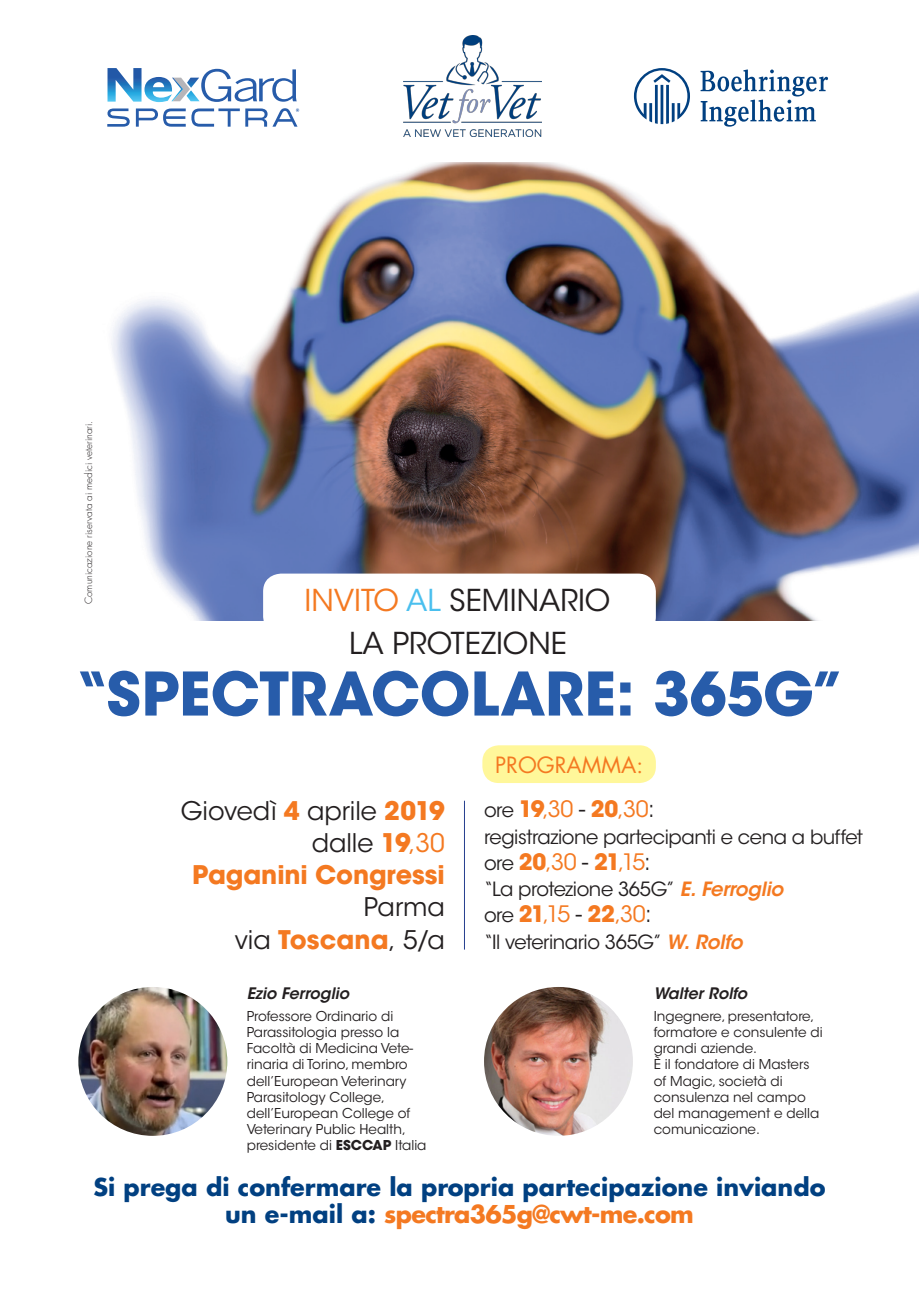
<style>
.page{position:relative;width:919px;height:1289px;background:#fff}
.page>*{position:absolute;margin:0;border:0;box-sizing:border-box;transform-origin:0 0}
.t1{font:700 59.55px "ITC Avant Garde Std";letter-spacing:-.005em;color:#275caa}
.t2{font:30px "ITC Avant Garde Std";color:#231f20}
.t3{font:700 25.5px/32.2px "ITC Avant Garde Std";letter-spacing:-.005em;color:#f47921;text-align:right}
.t4{font:25.5px/32.2px "ITC Avant Garde Std";letter-spacing:-.005em;color:#231f20;text-align:right}
.t5{font:700 23.85px/27px "Futura Std";color:#014081;text-align:center}
.t6{font:22.5px "ITC Avant Garde Std";letter-spacing:-.015em;color:#f47921}
.t7{font:21.9px "Futura Std";color:#f47921}
.t8{font:19.5px "ITC Avant Garde Std";letter-spacing:-.025em;color:#231f20}
.t9{font:italic 600 15.75px "ITC Avant Garde Std";color:#231f20}
.t10{font:13.5px/16.2px "ITC Avant Garde Std";color:#231f20}
.t11{font:300 9.75px "Futura Std";color:#231f20}
.s1{color:#f47921}
.s2{color:#4abfee}
.s3{font-weight:400;color:#231f20}
.s4{font-weight:400}
.s5{font-weight:700;color:#f47921}
.s6{font-weight:700}
.s7{font-size:19.5px;color:#231f20}
.s8{color:#231f20}
.s9{font-weight:600;font-style:italic;color:#f47921}
</style>
<div class="page">
<img style="left:111px;top:162px;width:807px;height:458px">
<svg style="left:634px;top:68px;width:56px;height:56px"></svg>
<svg style="left:700px;top:70px;width:128px;height:57px"></svg>
<svg style="left:107px;top:108px;width:23px;height:19px"></svg>
<svg style="left:136px;top:108px;width:163px;height:19px"></svg>
<svg style="left:107px;top:68px;width:190px;height:34px"></svg>
<img style="left:403px;top:35px;width:139px;height:102px">
<img style="left:78px;top:986px;width:149px;height:149px;border-radius:74px">
<img style="left:484px;top:986px;width:149px;height:149px;border-radius:74px">
<div style="left:263px;top:573px;width:392px;height:61px;background:#fff;border-radius:18px"></div>
<div style="left:482px;top:745px;width:173px;height:38px;background:#fff79a;border-radius:16px"></div>
<hr style="left:464px;top:800px;width:1px;height:149px;background:#253f8e">
<p class="t11" style="left:83px;top:604px;width:185px;rotate:-90deg">Comunicazione riservata ai medici veterinari.</p>
<h2 class="t2" style="left:304px;top:581px;width:307px"><span class="s1">INVITO</span> <span class="s2">AL</span> SEMINARIO</h2>
<h2 class="t2" style="left:349px;top:625px;width:219px">LA PROTEZIONE</h2>
<h1 class="t1" style="left:72px;top:655px;width:775px">“SPECTRACOLARE: 365G”</h1>
<h3 class="t3" style="left:181px;top:794px;width:265px"><span class="s3">Giovedì</span> 4 <span class="s3">aprile</span> 2019 <span class="s3">dalle</span> 19<span class="s4">,30<br></span>Paganini Congressi</h3>
<h3 class="t4" style="left:235px;top:891px;width:212px">Parma<br>via <span class="s5">Toscana</span>, 5/a</h3>
<p class="t9" style="left:247px;top:982px;width:104px">Ezio Ferroglio</p>
<p class="t10" style="left:247px;top:1008px;width:181px">Professore Ordinario di<br>Parassitologia presso la<br>Facoltà di Medicina Vete&shy;rinaria di Torino, membro dell’European Veterinary<br>Parasitology College, dell’European College of<br>Veterinary Public Health, presidente di <span class="s6">ESCCAP</span> Italia</p>
<h3 class="t7" style="left:495px;top:751px;width:149px">PROGRAMMA:</h3>
<h3 class="t6" style="left:484px;top:795px;width:172px"><span class="s7">ore</span> <span class="s6">19</span>,30 <span class="s8">-</span> <span class="s6">20</span>,30<span class="s8">:</span></h3>
<h3 class="t8" style="left:484px;top:824px;width:380px">registrazione partecipanti e cena a buffet</h3>
<h3 class="t6" style="left:484px;top:848px;width:168px"><span class="s7">ore</span> <span class="s6">20</span>,30 <span class="s8">-</span> <span class="s6">21</span>,15<span class="s8">:</span></h3>
<h3 class="t8" style="left:484px;top:877px;width:301px">“La protezione 365G” <span class="s9">E. Ferroglio</span></h3>
<h3 class="t6" style="left:484px;top:900px;width:169px"><span class="s7">ore</span> <span class="s6">21</span>,15 <span class="s8">-</span> <span class="s6">22</span>,30<span class="s8">:</span></h3>
<h3 class="t8" style="left:484px;top:929px;width:260px">“Il veterinario 365G” <span class="s9">W. Rolfo</span></h3>
<p class="t9" style="left:653px;top:982px;width:95px">Walter Rolfo</p>
<p class="t10" style="left:653px;top:1008px;width:170px">Ingegnere, presentatore, formatore e consulente di grandi aziende.<br>È il fondatore di Masters of Magic, società di consulenza nel campo del management e della comunicazione.</p>
<h3 class="t5" style="left:93px;top:1173px;width:733px">Si prega di confermare la propria partecipazione inviando un e-mail a: <span class="s1">spectra365g@cwt-me.com</span></h3>
</div>
